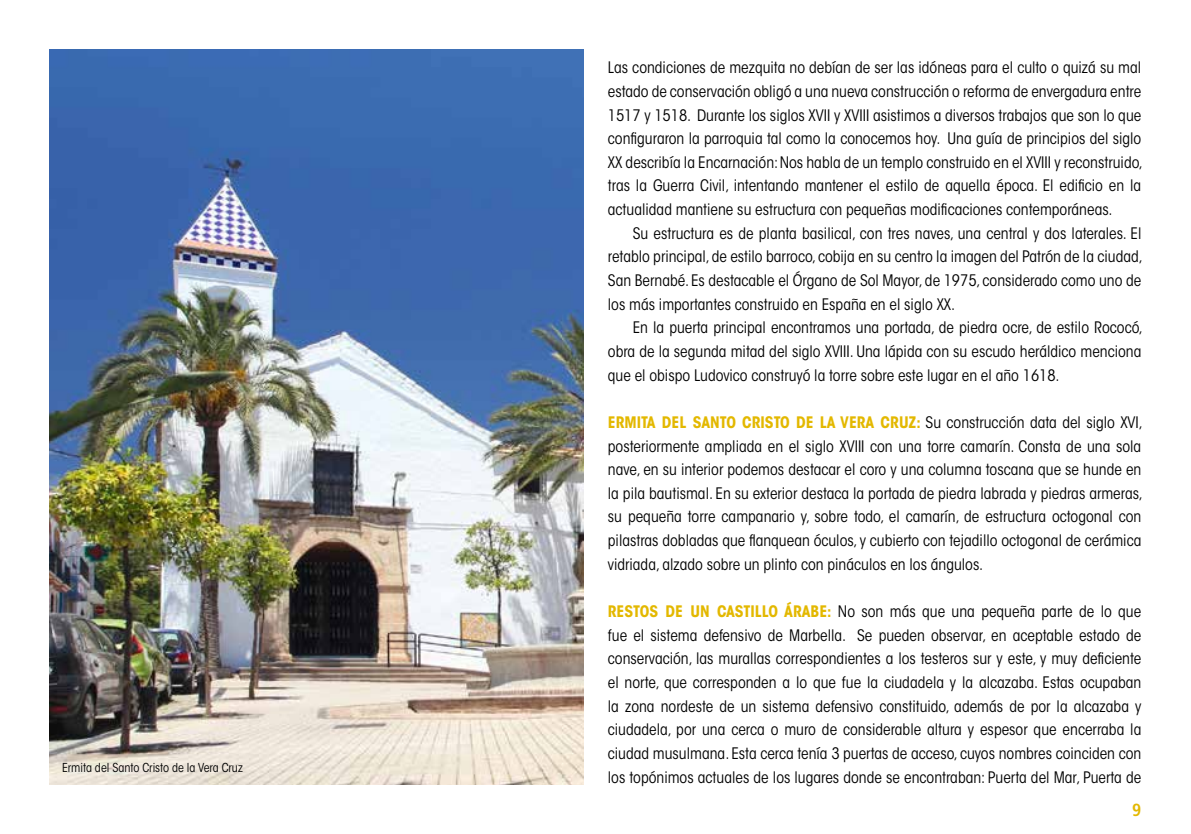
<style>
.page{position:relative;width:1191px;height:834px;background:#fff}
.page>*{position:absolute;margin:0;border:0;box-sizing:border-box;transform-origin:0 0}
.t1{font:700 condensed 17.5px "Frutiger LT Std";color:#e3b800}
.t2{font:condensed 15.75px/23.6px "ITC Avant Garde Std";color:#000;text-align:justify}
.t3{font:condensed 12.25px "ITC Avant Garde Std";color:#000}
.s1{font-weight:700;color:#e3b800}
</style>
<div class="page">
<img style="left:50px;top:50px;width:533px;height:734px">
<p class="t3" style="left:62px;top:760px;width:182px">Ermita del Santo Cristo de la Vera Cruz</p>
<p class="t2" style="left:608px;top:56px;width:536px">Las condiciones de mezquita no debían de ser las idóneas para el culto o quizá su mal estado de conservación obligó a una nueva construcción o reforma de envergadura entre 1517 y 1518. Durante los siglos XVII y XVIII asistimos a diversos trabajos que son lo que configuraron la parroquia tal como la conocemos hoy. Una guía de principios del siglo XX describía la Encarnación: Nos habla de un templo construido en el XVIII y reconstruido, tras la Guerra Civil, intentando mantener el estilo de aquella época. El edificio en la actualidad mantiene su estructura con pequeñas modificaciones contemporáneas.</p>
<p class="t2" style="left:608px;top:221px;width:536px;text-indent:25px">Su estructura es de planta basilical, con tres naves, una central y dos laterales. El retablo principal, de estilo barroco, cobija en su centro la imagen del Patrón de la ciudad, San Bernabé. Es destacable el Órgano de Sol Mayor, de 1975, considerado como uno de los más importantes construido en España en el siglo XX.</p>
<p class="t2" style="left:608px;top:316px;width:536px;text-indent:25px">En la puerta principal encontramos una portada, de piedra ocre, de estilo Rococó, obra de la segunda mitad del siglo XVIII. Una lápida con su escudo heráldico menciona que el obispo Ludovico construyó la torre sobre este lugar en el año 1618.</p>
<p class="t2" style="left:608px;top:410px;width:536px"><span class="s1">ERMITA DEL SANTO CRISTO DE LA VERA CRUZ:</span> Su construcción data del siglo XVI, posteriormente ampliada en el siglo XVIII con una torre camarín. Consta de una sola nave, en su interior podemos destacar el coro y una columna toscana que se hunde en la pila bautismal. En su exterior destaca la portada de piedra labrada y piedras armeras, su pequeña torre campanario y, sobre todo, el camarín, de estructura octogonal con pilastras dobladas que flanquean óculos, y cubierto con tejadillo octogonal de cerámica vidriada, alzado sobre un plinto con pináculos en los ángulos.</p>
<p class="t2" style="left:608px;top:599px;width:535px"><span class="s1">RESTOS DE UN CASTILLO ÁRABE:</span> No son más que una pequeña parte de lo que fue el sistema defensivo de Marbella. Se pueden observar, en aceptable estado de conservación, las murallas correspondientes a los testeros sur y este, y muy deficiente el norte, que corresponden a lo que fue la ciudadela y la alcazaba. Estas ocupaban la zona nordeste de un sistema defensivo constituido, además de por la alcazaba y ciudadela, por una cerca o muro de considerable altura y espesor que encerraba la ciudad musulmana. Esta cerca tenía 3 puertas de acceso, cuyos nombres coinciden con los topónimos actuales de los lugares donde se encontraban: Puerta del Mar, Puerta de</p>
<p class="t1" style="left:1132px;top:799px;width:11px">9</p>
</div>
